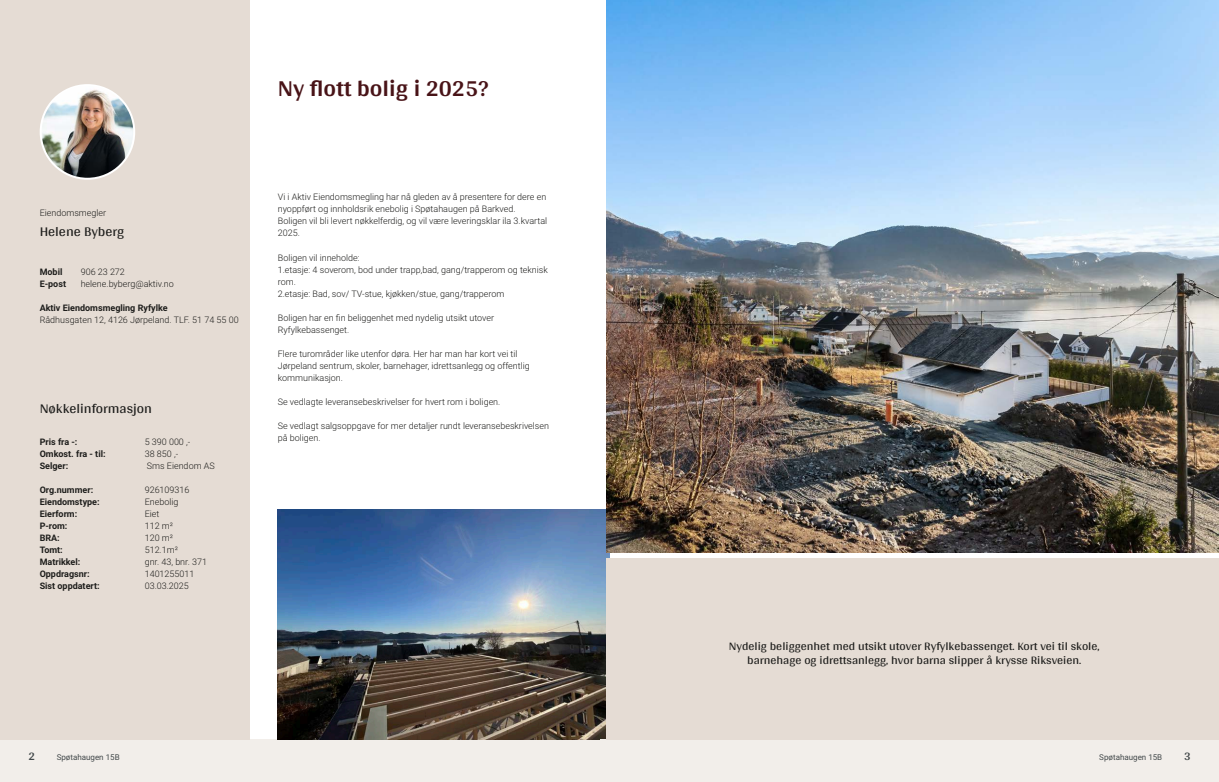
<style>
.page{position:relative;width:1219px;height:782px;background:#fff}
.page>*{position:absolute;margin:0;border:0;box-sizing:border-box;transform-origin:0 0}
.t1{font:700 24px "Arya";color:#481317}
.t2{font:14px "Arya";color:#1d1d1b}
.t3{font:12px/14px "Arya";color:#1d1d1b;text-align:center}
.t4{font:700 12px "Arya";color:#414749}
.t5{font:300 9px/12px "Roboto Vitec";color:#1d1d1b}
.t6{font:700 9px "Roboto Vitec";color:#1d1d1b}
.t7{font:8px "Roboto Vitec";color:#414749}
</style>
<div class="page">
<div style="left:0;top:739px;width:609px;height:42px;background:#f2eeea"></div>
<div style="left:0;top:0;width:249px;height:739px;background:#e5dcd4"></div>
<img style="left:41px;top:85px;width:93px;height:94px;border-radius:47px">
<div style="left:40px;top:84px;width:95px;height:96px;border:2px solid #fff;border-radius:50%"></div>
<img style="left:278px;top:509px;width:331px;height:229px">
<div style="left:601px;top:739px;width:618px;height:42px;background:#f2eeea"></div>
<img style="left:607px;top:0;width:612px;height:552px">
<div style="left:607px;top:558px;width:612px;height:181px;background:#e5dcd4"></div>
<p class="t5" style="left:40px;top:206px;width:68px">Eiendomsmegler</p>
<h2 class="t2" style="left:40px;top:222px;width:86px">Helene Byberg</h2>
<p class="t6" style="left:40px;top:265px;width:24px">Mobil</p>
<p class="t5" style="left:81px;top:265px;width:46px">906 23 272</p>
<p class="t6" style="left:40px;top:277px;width:28px">E‑post</p>
<p class="t5" style="left:81px;top:277px;width:95px">helene.byberg@aktiv.no</p>
<p class="t6" style="left:40px;top:301px;width:130px">Aktiv Eiendomsmegling Ryfylke</p>
<p class="t5" style="left:40px;top:313px;width:200px">Rådhusgaten 12, 4126 Jørpeland. TLF. 51 74 55 00</p>
<h2 class="t2" style="left:40px;top:400px;width:114px">Nøkkelinformasjon</h2>
<p class="t6" style="left:40px;top:435px;width:39px">Pris fra ‑:</p>
<p class="t5" style="left:145px;top:435px;width:47px">5 390 000 ,-</p>
<p class="t6" style="left:40px;top:447px;width:67px">Omkost. fra ‑ til:</p>
<p class="t5" style="left:145px;top:447px;width:35px">38 850 ,-</p>
<p class="t6" style="left:40px;top:459px;width:30px">Selger:</p>
<p class="t5" style="left:147px;top:459px;width:69px">Sms Eiendom AS</p>
<p class="t6" style="left:40px;top:483px;width:55px">Org.nummer:</p>
<p class="t5" style="left:145px;top:483px;width:46px">926109316</p>
<p class="t6" style="left:40px;top:495px;width:61px">Eiendomstype:</p>
<p class="t5" style="left:145px;top:495px;width:35px">Enebolig</p>
<p class="t6" style="left:40px;top:507px;width:39px">Eierform:</p>
<p class="t5" style="left:145px;top:507px;width:16px">Eiet</p>
<p class="t6" style="left:40px;top:519px;width:29px">P‑rom:</p>
<p class="t5" style="left:145px;top:519px;width:30px">112 m²</p>
<p class="t6" style="left:40px;top:531px;width:22px">BRA:</p>
<p class="t5" style="left:145px;top:531px;width:30px">120 m²</p>
<p class="t6" style="left:40px;top:543px;width:25px">Tomt:</p>
<p class="t5" style="left:145px;top:543px;width:35px">512.1m²</p>
<p class="t6" style="left:40px;top:555px;width:42px">Matrikkel:</p>
<p class="t5" style="left:145px;top:555px;width:64px">gnr. 43, bnr. 371</p>
<p class="t6" style="left:40px;top:567px;width:52px">Oppdragsnr:</p>
<p class="t5" style="left:145px;top:567px;width:51px">1401255011</p>
<p class="t6" style="left:40px;top:579px;width:61px">Sist oppdatert:</p>
<p class="t5" style="left:145px;top:579px;width:46px">03.03.2025</p>
<h1 class="t1" style="left:278px;top:74px;width:212px">Ny flott bolig i 2025?</h1>
<p class="t5" style="left:278px;top:191px;width:271px">Vi i Aktiv Eiendomsmegling har nå gleden av å presentere for dere en nyoppført og innholdsrik enebolig i Spøtahaugen på Barkved.<br>Boligen vil bli levert nøkkelferdig, og vil være leveringsklar ila 3.kvartal 2025.</p>
<p class="t5" style="left:278px;top:251px;width:272px">Boligen vil inneholde:<br>1.etasje: 4 soverom, bod under trapp,bad, gang/ trapperom og teknisk rom.<br>2.etasje: Bad, sov/ TV‑stue, kjøkken/ stue, gang/ trapperom</p>
<p class="t5" style="left:278px;top:311px;width:218px">Boligen har en fin beliggenhet med nydelig utsikt utover<br>Ryfylkebassenget.</p>
<p class="t5" style="left:278px;top:347px;width:253px">Flere turområder like utenfor døra. Her har man har kort vei til<br>Jørpeland sentrum, skoler, barnehager, idrettsanlegg og offentlig kommunikasjon.</p>
<p class="t5" style="left:278px;top:395px;width:224px">Se vedlagte leveransebeskrivelser for hvert rom i boligen.</p>
<p class="t5" style="left:278px;top:419px;width:273px">Se vedlagt salgsoppgave for mer detaljer rundt leveransebeskrivelsen på boligen.</p>
<h3 class="t4" style="left:28px;top:749px;width:8px">2</h3>
<p class="t7" style="left:57px;top:751px;width:64px">Spøtahaugen 15B</p>
<h3 class="t3" style="left:729px;top:638px;width:372px">Nydelig beliggenhet med utsikt utover Ryfylkebassenget. Kort vei til skole, barnehage og idrettsanlegg, hvor barna slipper å krysse Riksveien.</h3>
<p class="t7" style="left:1099px;top:751px;width:64px">Spøtahaugen 15B</p>
<h3 class="t4" style="left:1184px;top:749px;width:8px">3</h3>
</div>
